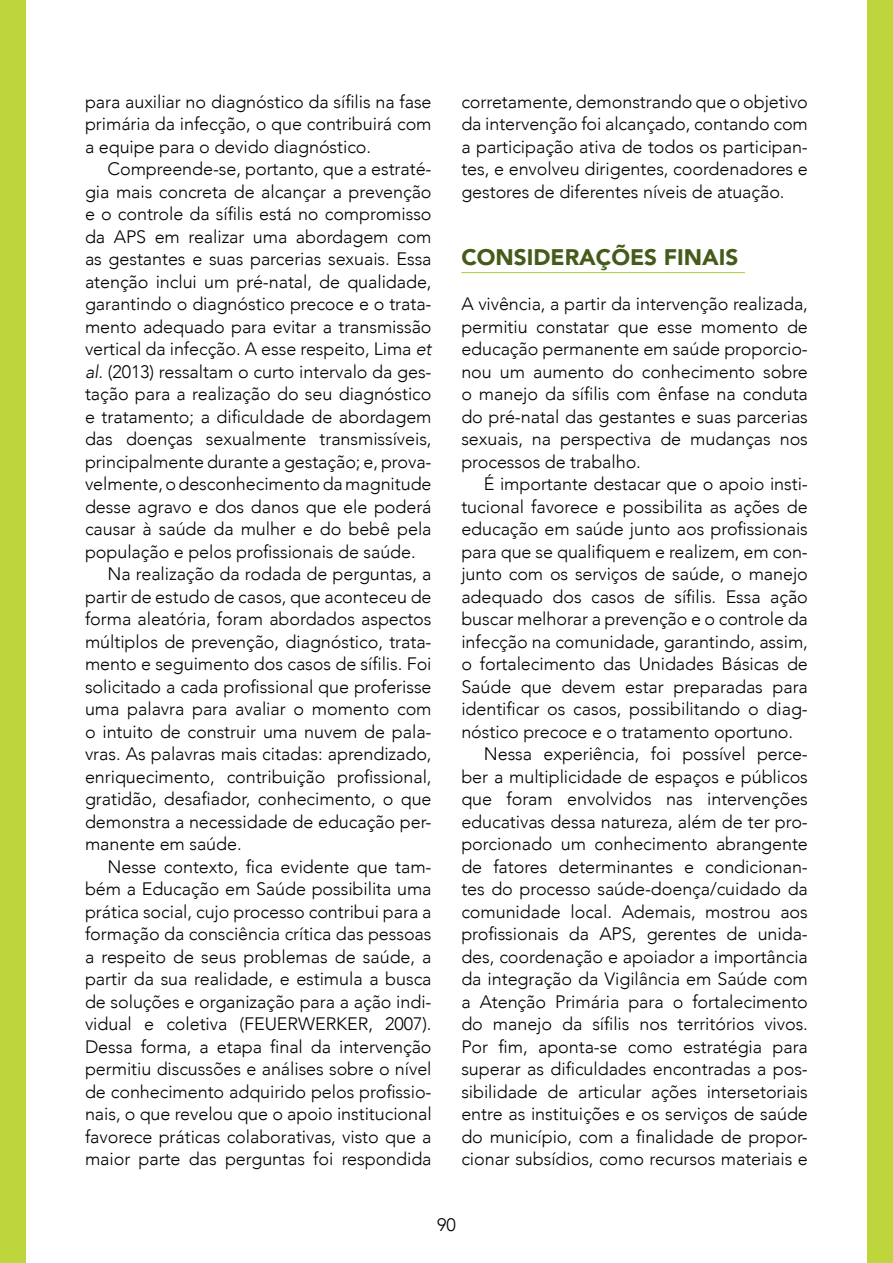
<style>
.page{position:relative;width:893px;height:1263px;background:#fff}
.page>*{position:absolute;margin:0;border:0;box-sizing:border-box;transform-origin:0 0}
.Int__I{font:900 22.5px "Avenir";color:#445b1a}
.Corpo_de_texto{font:300 18px/22.5px "Avenir";letter-spacing:-.005em;color:#000;text-align:justify}
.Parágrafo_inicial{font:300 18px/22.5px "Avenir";letter-spacing:-.005em;color:#000;text-align:justify}
.s1{font-style:italic}
</style>
<div class="page">
<div style="left:0;top:0;width:26px;height:1263px;background:#bed63b"></div>
<div style="left:867px;top:0;width:26px;height:1263px;background:#bed63b"></div>
<hr style="left:461px;top:272px;width:284px;height:1px;background:#b0d354">
<p class="Corpo_de_texto" style="left:85px;top:90px;width:348px">para auxiliar no diagnóstico da sífilis na fase primária da infecção, o que contribuirá com a equipe para o devido diagnóstico.</p>
<p class="Corpo_de_texto" style="left:85px;top:158px;width:348px;text-indent:22px">Compreende-se, portanto, que a estraté&shy;gia mais concreta de alcançar a prevenção e o controle da sífilis está no compromisso da APS em realizar uma abordagem com as gestantes e suas parcerias sexuais. Essa atenção inclui um pré-natal, de qualidade, garantindo o diagnóstico precoce e o trata&shy;mento adequado para evitar a transmissão vertical da infecção. A esse respeito, Lima <span class="s1">et al</span>. (2013) ressaltam o curto intervalo da ges&shy;tação para a realização do seu diagnóstico e tratamento; a dificuldade de abordagem das doenças sexualmente transmissíveis, principalmente durante a gestação; e, prova&shy;velmente, o desconhecimento da magnitude desse agravo e dos danos que ele poderá causar à saúde da mulher e do bebê pela população e pelos profissionais de saúde.</p>
<p class="Corpo_de_texto" style="left:85px;top:563px;width:348px;text-indent:22px">Na realização da rodada de perguntas, a partir de estudo de casos, que aconteceu de forma aleatória, foram abordados aspectos múltiplos de prevenção, diagnóstico, trata&shy;mento e seguimento dos casos de sífilis. Foi solicitado a cada profissional que proferisse uma palavra para avaliar o momento com o intuito de construir uma nuvem de pala&shy;vras. As palavras mais citadas: aprendizado, enriquecimento, contribuição profissional, gratidão, desafiador, conhecimento, o que demonstra a necessidade de educação per&shy;manente em saúde.</p>
<p class="Corpo_de_texto" style="left:85px;top:855px;width:348px;text-indent:22px">Nesse contexto, fica evidente que tam&shy;bém a Educação em Saúde possibilita uma prática social, cujo processo contribui para a formação da consciência crítica das pessoas a respeito de seus problemas de saúde, a partir da sua realidade, e estimula a busca de soluções e organização para a ação indi&shy;vidual e coletiva (FEUERWERKER, 2007).<br>Dessa forma, a etapa final da intervenção permitiu discussões e análises sobre o nível de conhecimento adquirido pelos profissio&shy;nais, o que revelou que o apoio institucional favorece práticas colaborativas, visto que a maior parte das perguntas foi respondida</p>
<p class="Corpo_de_texto" style="left:461px;top:90px;width:348px">corretamente, demonstrando que o objetivo da intervenção foi alcançado, contando com a participação ativa de todos os participan&shy;tes, e envolveu dirigentes, coordenadores e gestores de diferentes níveis de atuação.</p>
<p class="Int__I" style="left:461px;top:238px;width:279px">CONSIDERAÇÕES FINAIS</p>
<p class="Parágrafo_inicial" style="left:461px;top:293px;width:348px">A vivência, a partir da intervenção realizada, permitiu constatar que esse momento de educação permanente em saúde proporcio&shy;nou um aumento do conhecimento sobre o manejo da sífilis com ênfase na conduta do pré-natal das gestantes e suas parcerias sexuais, na perspectiva de mudanças nos processos de trabalho.</p>
<p class="Corpo_de_texto" style="left:461px;top:473px;width:348px;text-indent:22px">É importante destacar que o apoio insti&shy;tucional favorece e possibilita as ações de educação em saúde junto aos profissionais para que se qualifiquem e realizem, em con&shy;junto com os serviços de saúde, o manejo adequado dos casos de sífilis. Essa ação buscar melhorar a prevenção e o controle da infecção na comunidade, garantindo, assim, o fortalecimento das Unidades Básicas de Saúde que devem estar preparadas para identificar os casos, possibilitando o diag&shy;nóstico precoce e o tratamento oportuno.</p>
<p class="Corpo_de_texto" style="left:461px;top:743px;width:348px;text-indent:22px">Nessa experiência, foi possível perce&shy;ber a multiplicidade de espaços e públicos que foram envolvidos nas intervenções educativas dessa natureza, além de ter pro&shy;porcionado um conhecimento abrangente de fatores determinantes e condicionan&shy;tes do processo saúde-doença/cuidado da comunidade local. Ademais, mostrou aos profissionais da APS, gerentes de unida&shy;des, coordenação e apoiador a importância da integração da Vigilância em Saúde com a Atenção Primária para o fortalecimento do manejo da sífilis nos territórios vivos.<br>Por fim, aponta-se como estratégia para superar as dificuldades encontradas a pos&shy;sibilidade de articular ações intersetoriais entre as instituições e os serviços de saúde do município, com a finalidade de propor&shy;cionar subsídios, como recursos materiais e</p>
<p class="Corpo_de_texto" style="left:437px;top:1214px;width:20px">90</p>
</div>
